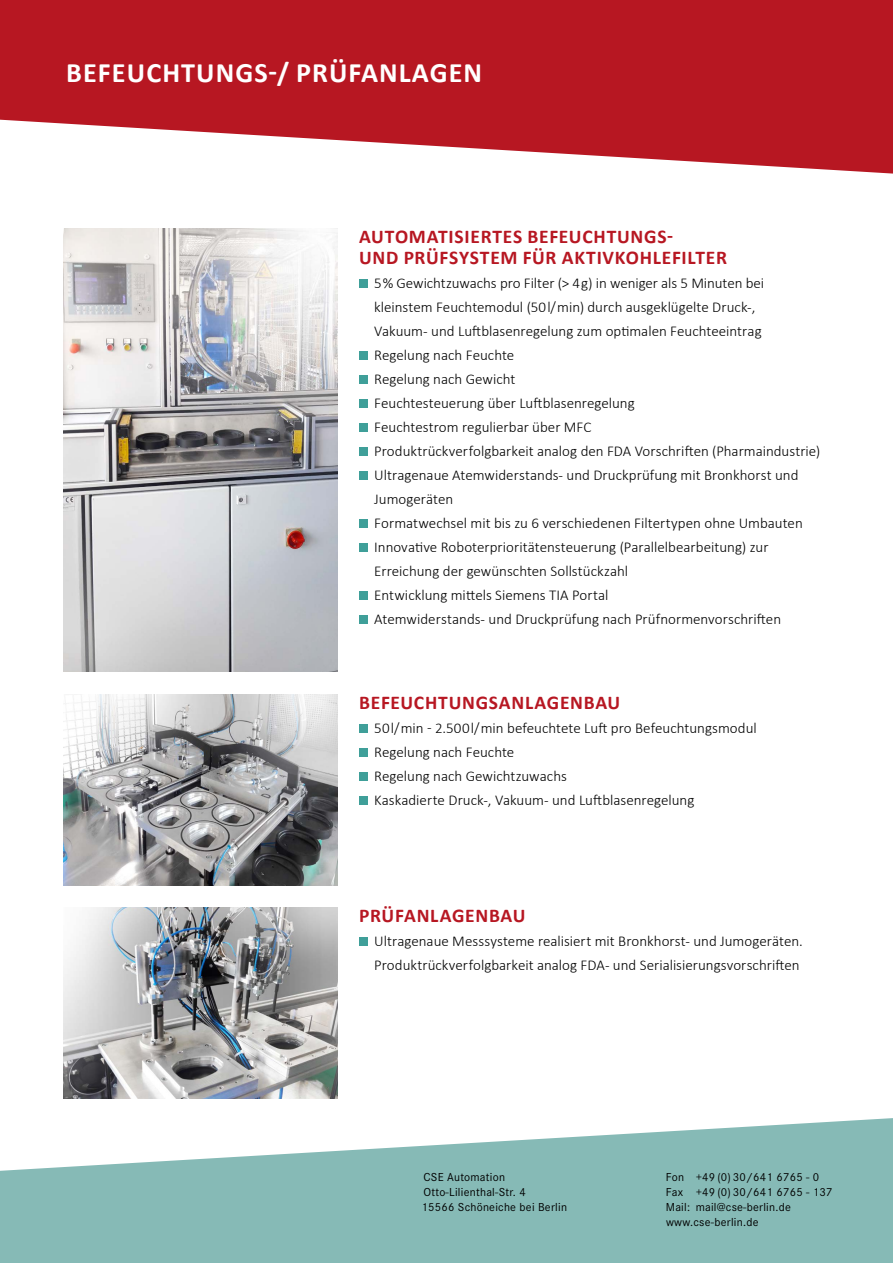
<style>
.page{position:relative;width:893px;height:1263px;background:#fff}
.page>*{position:absolute;margin:0;border:0;box-sizing:border-box;transform-origin:0 0}
.t1{font:700 28.2px "Calibri";letter-spacing:.04em;color:#fff}
.t2{font:700 19.5px/21px "Calibri";letter-spacing:.035em;color:#b71722}
.t3{font:300 15px/24px "Calibri";color:#000}
.t4{font:12px/15px "Corporate S";letter-spacing:.02em;color:#000}
</style>
<div class="page">
<svg style="left:0;top:0;width:893px;height:174px;fill:#b71722"></svg>
<svg style="left:0;top:1118px;width:893px;height:145px;fill:#86bab6"></svg>
<div style="left:359px;top:279px;width:8px;height:9px;background:#3f9f99"></div>
<div style="left:359px;top:351px;width:8px;height:9px;background:#3f9f99"></div>
<div style="left:359px;top:375px;width:8px;height:9px;background:#3f9f99"></div>
<div style="left:359px;top:399px;width:8px;height:9px;background:#3f9f99"></div>
<div style="left:359px;top:423px;width:8px;height:9px;background:#3f9f99"></div>
<div style="left:359px;top:447px;width:8px;height:9px;background:#3f9f99"></div>
<div style="left:359px;top:471px;width:8px;height:9px;background:#3f9f99"></div>
<div style="left:359px;top:519px;width:8px;height:9px;background:#3f9f99"></div>
<div style="left:359px;top:543px;width:8px;height:9px;background:#3f9f99"></div>
<div style="left:359px;top:591px;width:8px;height:9px;background:#3f9f99"></div>
<div style="left:359px;top:615px;width:8px;height:9px;background:#3f9f99"></div>
<div style="left:359px;top:724px;width:8px;height:9px;background:#3f9f99"></div>
<div style="left:359px;top:748px;width:8px;height:9px;background:#3f9f99"></div>
<div style="left:359px;top:772px;width:8px;height:9px;background:#3f9f99"></div>
<div style="left:359px;top:796px;width:8px;height:9px;background:#3f9f99"></div>
<div style="left:359px;top:937px;width:8px;height:9px;background:#3f9f99"></div>
<img style="left:64px;top:694px;width:274px;height:191px">
<img style="left:64px;top:228px;width:273px;height:444px">
<img style="left:64px;top:907px;width:273px;height:191px">
<h1 class="t1" style="left:66px;top:54px;width:417px">BEFEUCHTUNGS-/ PRÜFANLAGEN</h1>
<h2 class="t2" style="left:359px;top:226px;width:369px">AUTOMATISIERTES BEFEUCHTUNGS-<br>UND PRÜFSYSTEM FÜR AKTIVKOHLEFILTER</h2>
<p class="t3" style="left:374px;top:271px;width:448px">5 % Gewichtzuwachs pro Filter (&gt; 4 g) in weniger als 5 Minuten bei kleinstem Feuchtemodul (50 l/ min) durch ausgeklügelte Druck-,<br>Vakuum- und Luftblasenregelung zum optimalen Feuchteeintrag Regelung nach Feuchte<br>Regelung nach Gewicht<br>Feuchtesteuerung über Luftblasenregelung<br>Feuchtestrom regulierbar über MFC<br>Produktrückverfolgbarkeit analog den FDA Vorschriften (Pharmaindustrie)<br>Ultragenaue Atemwiderstands- und Druckprüfung mit Bronkhorst und Jumogeräten<br>Formatwechsel mit bis zu 6 verschiedenen Filtertypen ohne Umbauten Innovative Roboterprioritätensteuerung (Parallelbearbeitung) zur Erreichung der gewünschten Sollstückzahl<br>Entwicklung mittels Siemens TIA Portal<br>Atemwiderstands- und Druckprüfung nach Prüfnormenvorschriften</p>
<h2 class="t2" style="left:359px;top:692px;width:263px">BEFEUCHTUNGSANLAGENBAU</h2>
<p class="t3" style="left:374px;top:716px;width:384px">50 l/ min 2.500 l/ min befeuchtete Luft pro Befeuchtungsmodul Regelung nach Feuchte<br>Regelung nach Gewichtzuwachs<br>Kaskadierte Druck-, Vakuum- und Luftblasenregelung</p>
<h2 class="t2" style="left:359px;top:905px;width:168px">PRÜFANLAGENBAU</h2>
<p class="t3" style="left:374px;top:928px;width:430px">Ultragenaue Messsysteme realisiert mit Bronkhorst- und Jumogeräten.<br>Produktrückverfolgbarkeit analog FDA- und Serialisierungsvorschriften</p>
<p class="t4" style="left:421px;top:1168px;width:147px">CSE Automation<br>Otto-Lilienthal-Str. 4<br>15566 Schöneiche bei Berlin</p>
<p class="t4" style="left:666px;top:1168px;width:168px">Fon +49 (0) 30/641 6765 - 0<br>Fax +49 (0) 30/641 6765 - 137<br>Mail: mail@cse-berlin.de www.cse-berlin.de</p>
</div>
